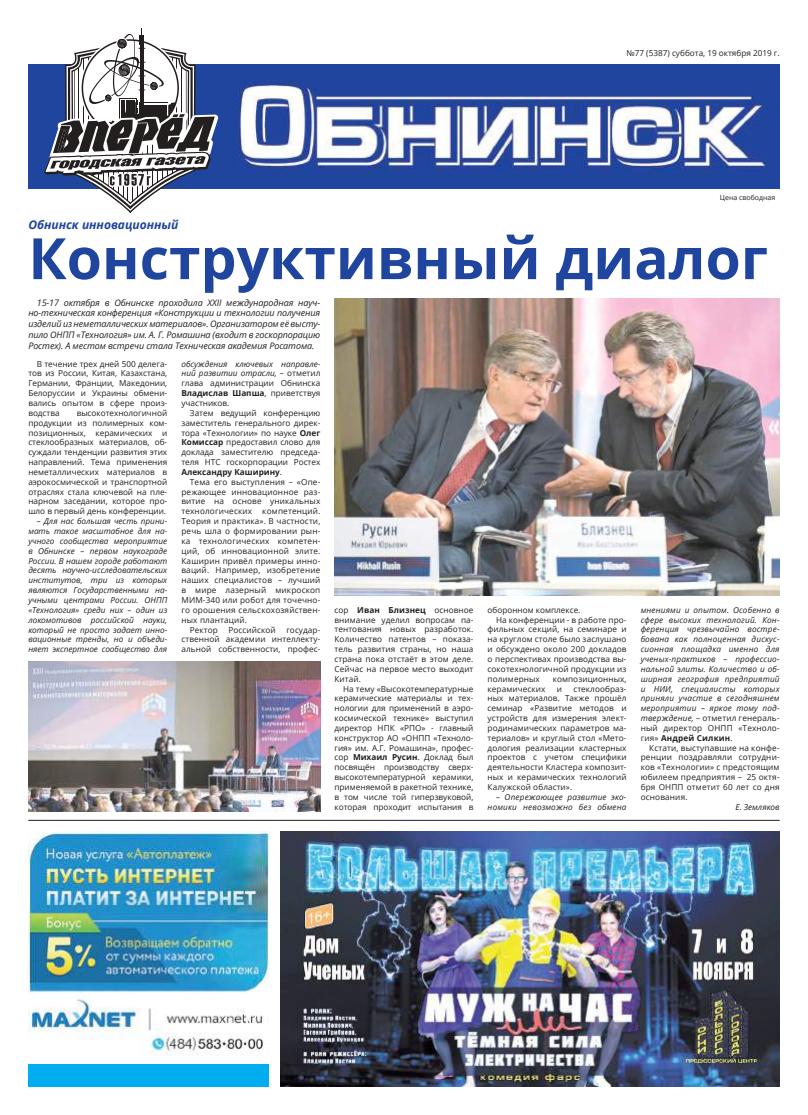
<style>
.page{position:relative;width:808px;height:1115px;background:#fff}
.page>*{position:absolute;margin:0;border:0;box-sizing:border-box;transform-origin:0 0}
.t1{font:700 57px "Open Sans";color:#1f459f}
.t2{font:italic 700 12px "Open Sans";color:#1f459f}
.t3{font:italic 9px/10.8px "Open Sans";letter-spacing:-.01em;color:#241f1f;text-align:justify}
.t4{font:8.2px/9.8px "Open Sans";letter-spacing:.01em;color:#241f1f;text-align:justify}
.t5{font:italic 8.2px/9.8px "Open Sans";letter-spacing:.02em;color:#241f1f;text-align:justify}
.t6{font:italic 8.2px "Open Sans";color:#241f1f}
.t7{font:7px "Open Sans";color:#241f1f}
.s1{font-style:italic}
.s2{font-weight:700}
.s3{font-style:normal}
.s4{font-weight:700;font-style:normal}
</style>
<div class="page">
<div style="left:28px;top:64px;width:752px;height:124px;background:#1f459f"></div>
<svg style="left:44px;top:29px;width:174px;height:184px"></svg>
<img style="left:238px;top:81px;width:528px;height:91px">
<hr style="left:28px;top:819px;width:752px;height:1px;background:#241f1f">
<img style="left:28px;top:831px;width:241px;height:225px">
<div style="left:28px;top:1063px;width:241px;height:23px;background:#00aeef"></div>
<img style="left:281px;top:831px;width:499px;height:255px">
<img style="left:334px;top:298px;width:446px;height:297px">
<img style="left:28px;top:661px;width:292px;height:150px">
<p class="t4" style="left:626px;top:48px;width:155px">№77 (5387) суббота, 19 октября 2019 г.</p>
<p class="t7" style="left:720px;top:193px;width:57px">Цена свободная</p>
<h2 class="t2" style="left:28px;top:216px;width:152px">Обнинск инновационный</h2>
<h1 class="t1" style="left:28px;top:218px;width:741px">Конструктивный диалог</h1>
<p class="t3" style="left:28px;top:296px;width:293px;text-indent:9px">15-17 октября в Обнинске проходила XXII международная науч&shy;но-техническая конференция «Конструкции и технологии получения изделий из неметаллических материалов». Организатором её высту&shy;пило ОНПП «Технология» им. А. Г. Ромашина (входит в госкорпорацию Ростех). А местом встречи стала Техническая академия Росатома.</p>
<p class="t4" style="left:28px;top:358px;width:140px;text-indent:9px">В течение трех дней 500 делега&shy;тов из России, Китая, Казахстана, Германии, Франции, Македонии, Белоруссии и Украины обмени&shy;вались опытом в сфере произ&shy;водства</p>
<p class="t4" style="left:181px;top:358px;width:140px"><span class="s1">обсуждения ключевых направле&shy;ний развитии отрасли,</span> – отметил глава администрации Обнинска <span class="s2">Владислав Шапша</span>, приветствуя участников.</p>
<p class="t4" style="left:181px;top:407px;width:140px;text-indent:9px">Затем ведущий конференцию заместитель генерального дирек&shy;тора «Технологии» по науке <span class="s2">Олег Комиссар</span> предоставил слово для доклада заместителю председа&shy;теля НТС госкорпорации Ростех <span class="s2">Александру Каширину</span>.</p>
<p class="t4" style="left:190px;top:476px;width:132px">Тема его выступления – «Опе-</p>
<p class="t4" style="left:181px;top:486px;width:140px">режающее инновационное раз-</p>
<p class="t4" style="left:181px;top:496px;width:140px">витие на основе уникальных</p>
<p class="t4" style="left:181px;top:506px;width:140px">технологических компетенций.</p>
<p class="t4" style="left:181px;top:516px;width:140px">Теория и практика». В частности,</p>
<p class="t4" style="left:181px;top:525px;width:140px">речь шла о формировании рын-</p>
<p class="t4" style="left:181px;top:535px;width:140px">ка технологических компетен-</p>
<p class="t4" style="left:181px;top:545px;width:140px">ций, об инновационной элите.</p>
<p class="t4" style="left:181px;top:555px;width:140px">Каширин привёл примеры инно-</p>
<p class="t4" style="left:181px;top:565px;width:140px">ваций. Например, изобретение</p>
<p class="t4" style="left:181px;top:575px;width:140px">наших специалистов – лучший</p>
<p class="t4" style="left:181px;top:585px;width:140px">в мире лазерный микроскоп</p>
<p class="t4" style="left:181px;top:594px;width:140px">МИМ-340 или робот для точечно-</p>
<p class="t4" style="left:181px;top:604px;width:140px">го орошения сельскохозяйствен-</p>
<p class="t4" style="left:181px;top:614px;width:67px">ных плантаций.</p>
<p class="t4" style="left:190px;top:624px;width:30px">Ректор</p>
<p class="t4" style="left:229px;top:624px;width:49px">Российской</p>
<p class="t4" style="left:28px;top:407px;width:140px;text-indent:48px">высокотехнологичной продукции из полимерных ком&shy;позиционных, керамических и стеклообразных материалов, об&shy;суждали тенденции развития этих направлений. Тема применения неметаллических материалов в аэрокосмической и транспортной отраслях стала ключевой на пле&shy;нарном заседании, которое про&shy;шло в первый день конференции.</p>
<p class="t5" style="left:28px;top:516px;width:140px;text-indent:9px">– Для нас большая честь прини&shy;мать такое масштабное для на&shy;учного сообщества мероприятие в Обнинске – первом наукограде России. В нашем городе работают десять научно-исследовательских институтов, три из которых являются Государственными на&shy;учными центрами России. ОНПП «Технология» среди них – один из локомотивов российской науки, который не просто задает инно&shy;вационные тренды, но и объеди&shy;няет экспертное сообщество для</p>
<p class="t4" style="left:488px;top:604px;width:94px">оборонном комплексе.</p>
<p class="t4" style="left:496px;top:614px;width:132px">На конференции - в работе про-</p>
<p class="t4" style="left:488px;top:624px;width:140px">фильных секций, на семинаре и</p>
<p class="t4" style="left:488px;top:634px;width:140px">на круглом столе было заслушано</p>
<p class="t4" style="left:488px;top:643px;width:140px">и обсуждено около 200 докладов</p>
<p class="t4" style="left:488px;top:653px;width:140px">о перспективах производства вы-</p>
<p class="t4" style="left:488px;top:663px;width:140px">сокотехнологичной продукции из</p>
<p class="t4" style="left:488px;top:673px;width:54px">полимерных</p>
<p class="t4" style="left:553px;top:673px;width:75px">композиционных,</p>
<p class="t4" style="left:488px;top:683px;width:59px">керамических</p>
<p class="t4" style="left:557px;top:683px;width:7px">и</p>
<p class="t5" style="left:641px;top:604px;width:140px">мнениями и опытом. Особенно в сфере высоких технологий. Кон&shy;ференция чрезвычайно востре&shy;бована как полноценная дискус&shy;сионная площадка именно для ученых-практиков – профессио&shy;нальной элиты. Количество и об&shy;ширная география предприятий и НИИ, специалисты которых приняли участие в сегодняшнем мероприятии – яркое тому под&shy;тверждение, <span class="s3">– отметил генераль&shy;ный директор ОНПП «Техноло&shy;гия»</span> <span class="s4">Андрей Силкин</span><span class="s3">.</span></p>
<p class="t4" style="left:641px;top:742px;width:140px;text-indent:9px">Кстати, выступавшие на конфе&shy;ренции поздравляли сотрудни&shy;ков «Технологии» с предстоящим юбилеем предприятия – 25 октя&shy;бря ОНПП отметит 60 лет со дня основания.</p>
<p class="t6" style="left:735px;top:800px;width:46px">Е. Земляков</p>
<p class="t4" style="left:334px;top:604px;width:140px">сор <span class="s2">Иван Близнец</span> основное внимание уделил вопросам па&shy;тентования новых разработок.<br>Количество патентов – показа&shy;тель развития страны, но наша страна пока отстаёт в этом деле.<br>Сейчас на первое место выходит Китай.</p>
<p class="t4" style="left:334px;top:683px;width:140px;text-indent:9px">На тему «Высокотемпературные керамические материалы и тех&shy;нологии для применений в аэро&shy;космической технике» выступил директор НПК «РПО» - главный конструктор АО «ОНПП «Техноло&shy;гия» им. А.Г. Ромашина», профес&shy;сор <span class="s2">Михаил Русин</span>. Доклад был посвящён производству сверх&shy;высокотемпературной керамики, применяемой в ракетной технике, в том числе той гиперзвуковой, которая проходит испытания в</p>
<p class="t4" style="left:181px;top:624px;width:140px;text-indent:105px">государ&shy;ственной академии интеллекту&shy;альной собственности, профес-</p>
<p class="t4" style="left:488px;top:683px;width:140px;text-indent:86px">стеклообраз&shy;ных материалов. Также прошёл семинар «Развитие методов и устройств для измерения элект&shy;родинамических параметров ма&shy;териалов» и круглый стол «Мето&shy;дология реализации кластерных проектов с учетом специфики деятельности Кластера композит&shy;ных и керамических технологий Калужской области».</p>
<p class="t5" style="left:488px;top:791px;width:140px;text-align:right">– Опережающее развитие эко&shy;номики невозможно без обмена</p>
</div>
